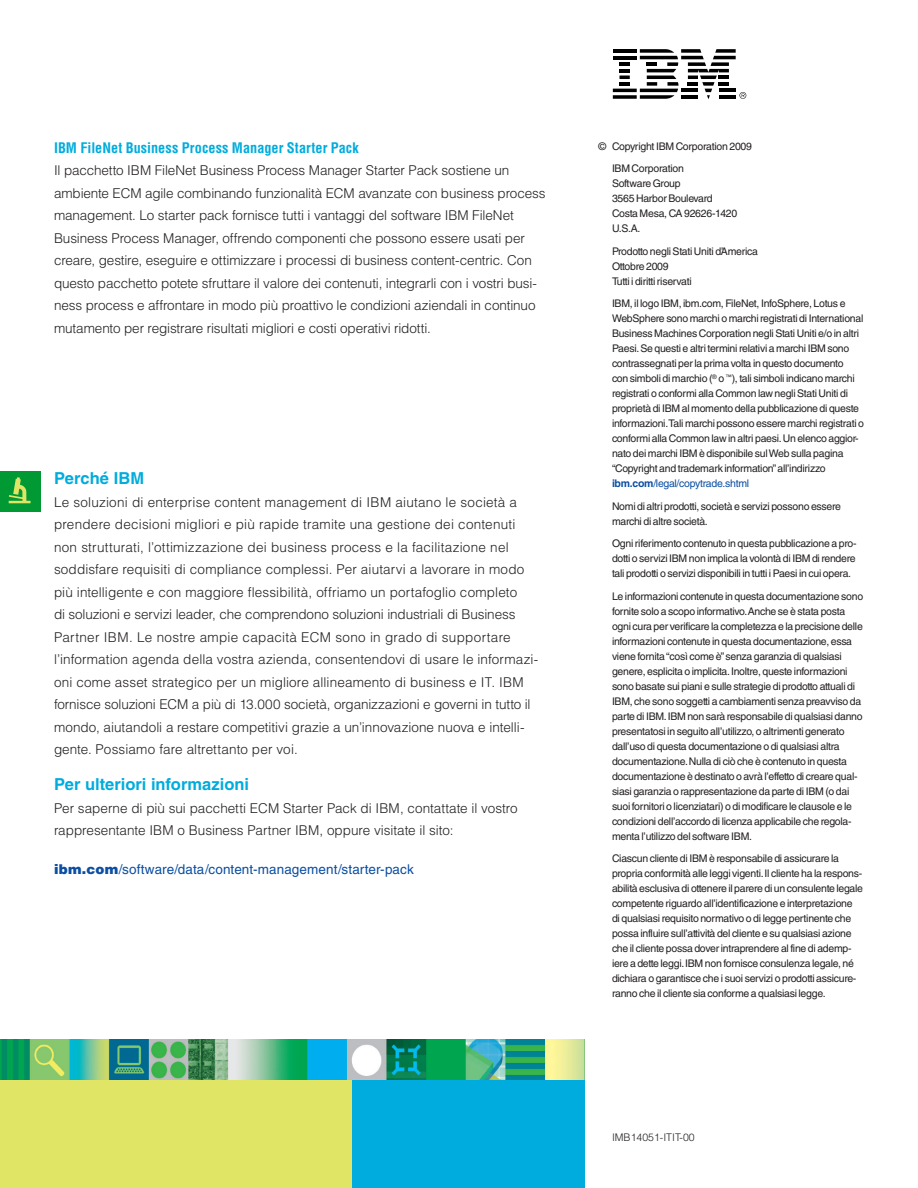
<style>
.page{position:relative;width:918px;height:1188px;background:#fff}
.page>*{position:absolute;margin:0;border:0;box-sizing:border-box;transform-origin:0 0}
.Text_-_subhead_2nd_l{font:700 16.5px "Helvetica LT Std";color:#00acdd}
.Text_-_subhead_3rd_l{font:700 condensed 14.25px "Helvetica LT Std";letter-spacing:.005em;color:#00acdd}
.Text_-_body{font:300 13.5px/22.5px "Helvetica LT Std";color:#231f20}
.Text_-_body-2{font:13.5px "Helvetica LT Std";letter-spacing:.005em;color:#0b4ea2}
.Sign-off_text{font:10.5px/15px "Helvetica LT Std";letter-spacing:-.025em;color:#231f20}
.G-number{font:300 10.5px "Helvetica LT Std";color:#231f20}
.s1{font-weight:900}
.s2{font-weight:700;color:#0b4ea2}
.s3{color:#0b4ea2}
</style>
<div class="page">
<div style="left:0;top:1080px;width:373px;height:108px;background:#e0e565"></div>
<img style="left:0;top:1039px;width:585px;height:41px">
<div style="left:352px;top:1080px;width:233px;height:108px;background:#00acdd"></div>
<div style="left:0;top:471px;width:40px;height:41px;background:#093"></div>
<svg style="left:613px;top:49px;width:133px;height:50px"></svg>
<svg style="left:9px;top:477px;width:22px;height:26px"></svg>
<p class="Text_-_subhead_3rd_l" style="left:54px;top:138px;width:306px">IBM FileNet Business Process Manager Starter Pack</p>
<p class="Text_-_body" style="left:54px;top:159px;width:493px">Il pacchetto IBM FileNet Business Process Manager Starter Pack sostiene un ambiente ECM agile combinando funzionalità ECM avanzate con business process management. Lo starter pack fornisce tutti i vantaggi del software IBM FileNet Business Process Manager, offrendo componenti che possono essere usati per creare, gestire, eseguire e ottimizzare i processi di business content-centric. Con questo pacchetto potete sfruttare il valore dei contenuti, integrarli con i vostri busi&shy;ness process e affrontare in modo più proattivo le condizioni aziendali in continuo mutamento per registrare risultati migliori e costi operativi ridotti.</p>
<p class="Text_-_subhead_2nd_l" style="left:54px;top:468px;width:92px">Perché IBM</p>
<p class="Text_-_body" style="left:54px;top:490px;width:486px">Le soluzioni di enterprise content management di IBM aiutano le società a prendere decisioni migliori e più rapide tramite una gestione dei contenuti non strutturati, l’ottimizzazione dei business process e la facilitazione nel soddisfare requisiti di compliance complessi. Per aiutarvi a lavorare in modo più intelligente e con maggiore flessibilità, offriamo un portafoglio completo<br>di soluzioni e servizi leader, che comprendono soluzioni industriali di Business Partner IBM. Le nostre ampie capacità ECM sono in grado di supportare l’information agenda della vostra azienda, consentendovi di usare le informazi&shy;oni come asset strategico per un migliore allineamento di business e IT. IBM fornisce soluzioni ECM a più di 13.000 società, organizzazioni e governi in tutto il mondo, aiutandoli a restare competitivi grazie a un’innovazione nuova e intelli&shy;gente. Possiamo fare altrettanto per voi.</p>
<p class="Text_-_subhead_2nd_l" style="left:54px;top:774px;width:197px">Per ulteriori informazioni</p>
<p class="Text_-_body" style="left:54px;top:796px;width:465px">Per saperne di più sui pacchetti ECM Starter Pack di IBM, contattate il vostro rappresentante IBM o Business Partner IBM, oppure visitate il sito:</p>
<p class="Text_-_body-2" style="left:54px;top:861px;width:361px"><span class="s1">ibm.com</span>/software/data/content-management/starter-pack</p>
<p class="Sign-off_text" style="left:598px;top:139px;width:155px">© Copyright IBM Corporation 2009</p>
<p class="Sign-off_text" style="left:612px;top:161px;width:127px">IBM Corporation<br>Software Group<br>3565 Harbor Boulevard<br>Costa Mesa, CA 92626-1420<br>U.S.A.</p>
<p class="Sign-off_text" style="left:612px;top:244px;width:148px">Prodotto negli Stati Uniti d’America<br>Ottobre 2009<br>Tutti i diritti riservati</p>
<p class="Sign-off_text" style="left:612px;top:296px;width:254px">IBM, il logo IBM, ibm.com, FileNet, InfoSphere, Lotus e WebSphere sono marchi o marchi registrati di International Business Machines Corporation negli Stati Uniti e/o in altri Paesi. Se questi e altri termini relativi a marchi IBM sono contrassegnati per la prima volta in questo documento<br>con simboli di marchio (<sup>®</sup> o <sup>™</sup>), tali simboli indicano marchi registrati o conformi alla Common law negli Stati Uniti di proprietà di IBM al momento della pubblicazione di queste informazioni. Tali marchi possono essere marchi registrati o conformi alla Common law in altri paesi. Un elenco aggior&shy;nato dei marchi IBM è disponibile sul Web sulla pagina “Copyright and trademark information” all’indirizzo <span class="s2">ibm.com</span><span class="s3">/legal/copytrade.shtml</span></p>
<p class="Sign-off_text" style="left:612px;top:499px;width:231px">Nomi di altri prodotti, società e servizi possono essere marchi di altre società.</p>
<p class="Sign-off_text" style="left:612px;top:536px;width:246px;text-align:justify">Ogni riferimento contenuto in questa pubblicazione a pro&shy;dotti o servizi IBM non implica la volontà di IBM di rendere tali prodotti o servizi disponibili in tutti i Paesi in cui opera.</p>
<p class="Sign-off_text" style="left:612px;top:589px;width:253px">Le informazioni contenute in questa documentazione sono fornite solo a scopo informativo. Anche se è stata posta ogni cura per verificare la completezza e la precisione delle informazioni contenute in questa documentazione, essa viene fornita “così come è” senza garanzia di qualsiasi genere, esplicita o implicita. Inoltre, queste informazioni sono basate sui piani e sulle strategie di prodotto attuali di IBM, che sono soggetti a cambiamenti senza preavviso da parte di IBM. IBM non sarà responsabile di qualsiasi danno presentatosi in seguito all’utilizzo, o altrimenti generato dall’uso di questa documentazione o di qualsiasi altra documentazione. Nulla di ciò che è contenuto in questa documentazione è destinato o avrà l’effetto di creare qual&shy;siasi garanzia o rappresentazione da parte di IBM (o dai suoi fornitori o licenziatari) o di modificare le clausole e le condizioni dell’accordo di licenza applicabile che regola&shy;menta l’utilizzo del software IBM.</p>
<p class="Sign-off_text" style="left:612px;top:851px;width:253px">Ciascun cliente di IBM è responsabile di assicurare la propria conformità alle leggi vigenti. Il cliente ha la respons&shy;abilità esclusiva di ottenere il parere di un consulente legale competente riguardo all’identificazione e interpretazione di qualsiasi requisito normativo o di legge pertinente che possa influire sull’attività del cliente e su qualsiasi azione che il cliente possa dover intraprendere al fine di ademp&shy;iere a dette leggi. IBM non fornisce consulenza legale, né dichiara o garantisce che i suoi servizi o prodotti assicure&shy;ranno che il cliente sia conforme a qualsiasi legge.</p>
<p class="G-number" style="left:612px;top:1130px;width:84px">IMB14051-ITIT-00</p>
</div>
